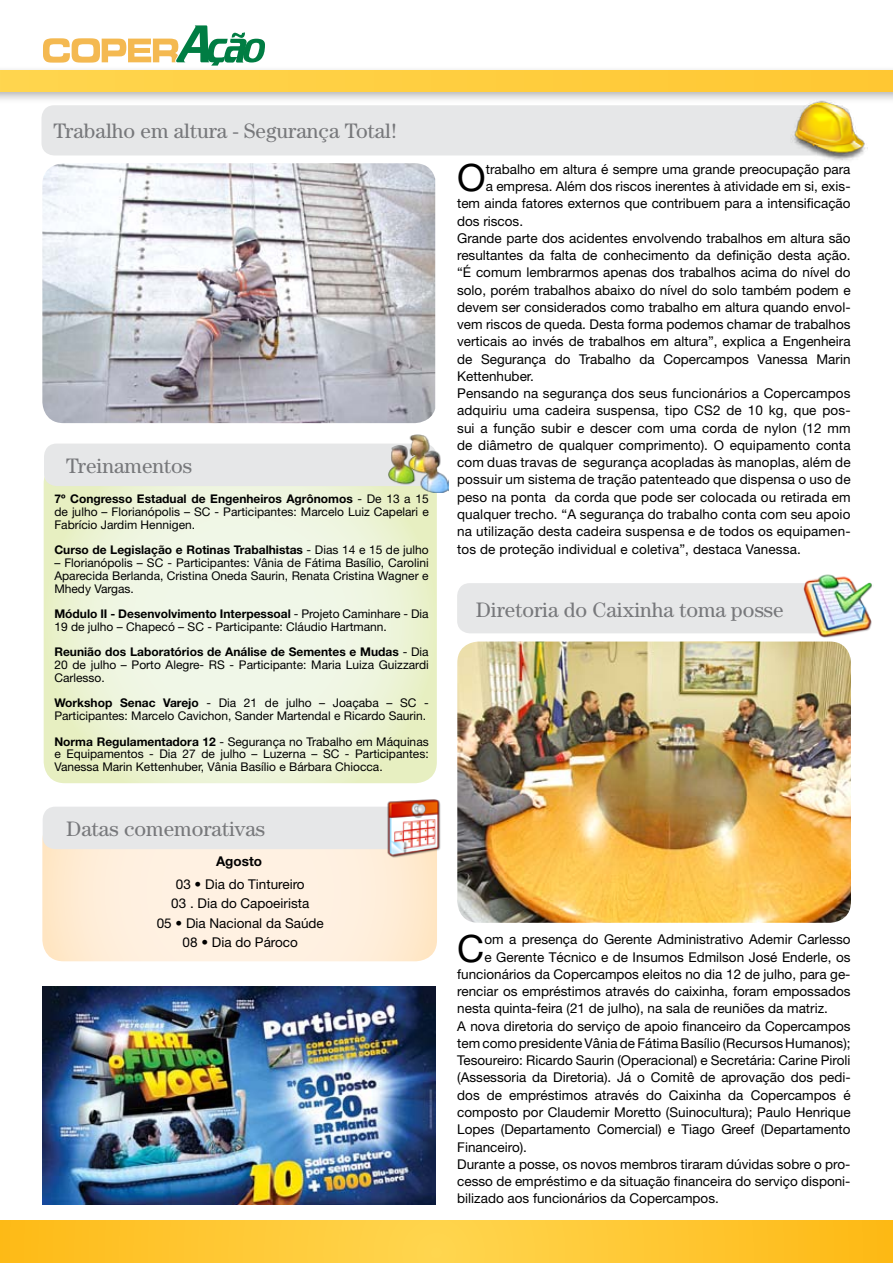
<style>
.page{position:relative;width:893px;height:1263px;background:#fff}
.page>*{position:absolute;margin:0;border:0;box-sizing:border-box;transform-origin:0 0}
.t1{font:37.65px "Helvetica Neue";color:#000}
.t2{font:21px "Century";color:#77787b}
.t3{font:13.5px/19.5px "Helvetica Neue";color:#000;text-align:center}
.t4{font:700 13.5px "Helvetica Neue LT Std";color:#000}
.t5{font:12px/12.8px "Helvetica Neue";color:#000}
.t6{font:700 12px "Helvetica Neue LT Std";color:#000}
.s1{font-family:"Helvetica Neue";font-weight:400}
.s2{font-family:"Helvetica Neue LT Std";font-weight:700}
</style>
<div class="page">
<svg style="left:43px;top:25px;width:222px;height:40px"></svg>
<div style="left:0;top:65px;width:893px;height:40px;background:#000;opacity:.3"></div>
<div style="left:0;top:70px;width:893px;height:21px;background:linear-gradient(to right,#ffd54e,#ffc732)"></div>
<svg style="left:0;top:1220px;width:893px;height:43px;background:#fec732"></svg>
<img style="left:42px;top:163px;width:393px;height:260px">
<img style="left:457px;top:641px;width:394px;height:282px">
<div style="left:41px;top:105px;width:810px;height:50px;background:#e6e7e8;border-radius:13px"></div>
<svg style="left:44px;top:477px;width:393px;height:306px;background:#edf4da"></svg>
<div style="left:44px;top:444px;width:392px;height:42px;background:#e6e7e8;border-radius:13px"></div>
<img style="left:388px;top:434px;width:60px;height:58px">
<div style="left:457px;top:583px;width:395px;height:50px;background:#e6e7e8;border-radius:13px"></div>
<img style="left:803px;top:574px;width:69px;height:64px">
<img style="left:43px;top:986px;width:392px;height:219px">
<img style="left:790px;top:91px;width:78px;height:70px">
<svg style="left:42px;top:835px;width:395px;height:126px;background:#feeedb"></svg>
<div style="left:43px;top:807px;width:394px;height:42px;background:#e6e7e8;border-radius:13px"></div>
<img style="left:384px;top:799px;width:57px;height:60px">
<h2 class="t2" style="left:54px;top:118px;width:345px">Trabalho em altura - Segurança Total!</h2>
<h2 class="t2" style="left:66px;top:454px;width:128px">Treinamentos</h2>
<p class="t6" style="left:54px;top:492px;width:376px">7º Congresso Estadual de Engenheiros Agrônomos <span class="s1">- De 13 a 15</span></p>
<p class="t5" style="left:54px;top:505px;width:376px">de julho – Florianópolis – SC - Participantes: Marcelo Luiz Capelari e<br>Fabrício Jardim Hennigen.</p>
<p class="t6" style="left:54px;top:543px;width:376px">Curso de Legislação e Rotinas Trabalhistas <span class="s1">- Dias 14 e 15 de julho</span></p>
<p class="t5" style="left:54px;top:556px;width:376px;text-align:justify">– Florianópolis – SC - Participantes: Vânia de Fátima Basílio, Carolini Aparecida Berlanda, Cristina Oneda Saurin, Renata Cristina Wagner e Mhedy Vargas.</p>
<p class="t6" style="left:54px;top:606px;width:376px">Módulo II - Desenvolvimento Interpessoal <span class="s1">- Projeto Caminhare - Dia</span></p>
<p class="t5" style="left:54px;top:620px;width:334px">19 de julho – Chapecó – SC - Participante: Cláudio Hartmann.</p>
<p class="t6" style="left:54px;top:645px;width:376px">Reunião dos Laboratórios de Análise de Sementes e Mudas <span class="s1">- Dia</span></p>
<p class="t5" style="left:54px;top:658px;width:376px">20 de julho – Porto Alegre- RS - Participante: Maria Luiza Guizzardi<br>Carlesso.</p>
<p class="t5" style="left:54px;top:696px;width:376px"><span class="s2">Workshop Senac Varejo</span> - Dia 21 de julho – Joaçaba – SC -<br>Participantes: Marcelo Cavichon, Sander Martendal e Ricardo Saurin.</p>
<p class="t5" style="left:54px;top:735px;width:376px;text-align:justify"><span class="s2">Norma Regulamentadora 12</span> - Segurança no Trabalho em Máquinas e Equipamentos - Dia 27 de julho – Luzerna – SC - Participantes:<br>Vanessa Marin Kettenhuber, Vânia Basílio e Bárbara Chiocca.</p>
<h2 class="t2" style="left:66px;top:817px;width:200px">Datas comemorativas</h2>
<p class="t4" style="left:216px;top:853px;width:47px">Agosto</p>
<p class="t3" style="left:157px;top:874px;width:169px">03 • Dia do Tintureiro<br>03 . Dia do Capoeirista<br>05 • Dia Nacional da Saúde<br>08 • Dia do Pároco</p>
<h1 class="t1" style="left:457px;top:155px;width:30px">O</h1>
<p class="t3" style="left:486px;top:159px;width:366px">trabalho em altura é sempre uma grande preocupação para</p>
<p class="t3" style="left:486px;top:176px;width:366px">a empresa. Além dos riscos inerentes à atividade em si, exis-</p>
<p class="t3" style="left:457px;top:194px;width:395px">tem ainda fatores externos que contribuem para a intensificação</p>
<p class="t3" style="left:457px;top:211px;width:68px">dos riscos.</p>
<p class="t3" style="left:457px;top:228px;width:395px">Grande parte dos acidentes envolvendo trabalhos em altura são</p>
<p class="t3" style="left:457px;top:245px;width:395px">resultantes da falta de conhecimento da definição desta ação.</p>
<p class="t3" style="left:457px;top:263px;width:395px">“É comum lembrarmos apenas dos trabalhos acima do nível do</p>
<p class="t3" style="left:457px;top:280px;width:395px">solo, porém trabalhos abaixo do nível do solo também podem e</p>
<p class="t3" style="left:457px;top:297px;width:395px">devem ser considerados como trabalho em altura quando envol-</p>
<p class="t3" style="left:457px;top:314px;width:395px">vem riscos de queda. Desta forma podemos chamar de trabalhos</p>
<p class="t3" style="left:457px;top:332px;width:395px">verticais ao invés de trabalhos em altura”, explica a Engenheira</p>
<p class="t3" style="left:457px;top:349px;width:395px">de Segurança do Trabalho da Copercampos Vanessa Marin</p>
<p class="t3" style="left:457px;top:366px;width:78px">Kettenhuber.</p>
<p class="t3" style="left:457px;top:383px;width:395px">Pensando na segurança dos seus funcionários a Copercampos</p>
<p class="t3" style="left:457px;top:401px;width:395px">adquiriu uma cadeira suspensa, tipo CS2 de 10 kg, que pos-</p>
<p class="t3" style="left:457px;top:418px;width:395px">sui a função subir e descer com uma corda de nylon (12 mm</p>
<p class="t3" style="left:457px;top:435px;width:395px">de diâmetro de qualquer comprimento). O equipamento conta</p>
<p class="t3" style="left:457px;top:452px;width:395px">com duas travas de segurança acopladas às manoplas, além de</p>
<p class="t3" style="left:457px;top:470px;width:395px">possuir um sistema de tração patenteado que dispensa o uso de</p>
<p class="t3" style="left:457px;top:487px;width:395px">peso na ponta da corda que pode ser colocada ou retirada em</p>
<p class="t3" style="left:457px;top:504px;width:395px">qualquer trecho. “A segurança do trabalho conta com seu apoio</p>
<p class="t3" style="left:457px;top:521px;width:395px">na utilização desta cadeira suspensa e de todos os equipamen-</p>
<p class="t3" style="left:457px;top:539px;width:345px">tos de proteção individual e coletiva”, destaca Vanessa.</p>
<h2 class="t2" style="left:476px;top:597px;width:310px">Diretoria do Caixinha toma posse</h2>
<h1 class="t1" style="left:457px;top:926px;width:29px">C</h1>
<p class="t3" style="left:484px;top:930px;width:368px">om a presença do Gerente Administrativo Ademir Carlesso</p>
<p class="t3" style="left:484px;top:947px;width:368px">e Gerente Técnico e de Insumos Edmilson José Enderle, os</p>
<p class="t3" style="left:457px;top:964px;width:395px">funcionários da Copercampos eleitos no dia 12 de julho, para ge-</p>
<p class="t3" style="left:457px;top:981px;width:395px">renciar os empréstimos através do caixinha, foram empossados</p>
<p class="t3" style="left:457px;top:999px;width:372px">nesta quinta-feira (21 de julho), na sala de reuniões da matriz.</p>
<p class="t3" style="left:457px;top:1016px;width:395px">A nova diretoria do serviço de apoio financeiro da Copercampos</p>
<p class="t3" style="left:457px;top:1033px;width:395px">tem como presidente Vânia de Fátima Basílio (Recursos Humanos);</p>
<p class="t3" style="left:457px;top:1050px;width:395px">Tesoureiro: Ricardo Saurin (Operacional) e Secretária: Carine Piroli</p>
<p class="t3" style="left:457px;top:1068px;width:395px">(Assessoria da Diretoria). Já o Comitê de aprovação dos pedi-</p>
<p class="t3" style="left:457px;top:1085px;width:395px">dos de empréstimos através do Caixinha da Copercampos é</p>
<p class="t3" style="left:457px;top:1102px;width:395px">composto por Claudemir Moretto (Suinocultura); Paulo Henrique</p>
<p class="t3" style="left:457px;top:1119px;width:395px">Lopes (Departamento Comercial) e Tiago Greef (Departamento</p>
<p class="t3" style="left:457px;top:1137px;width:71px">Financeiro).</p>
<p class="t3" style="left:457px;top:1154px;width:395px">Durante a posse, os novos membros tiraram dúvidas sobre o pro-</p>
<p class="t3" style="left:457px;top:1171px;width:395px">cesso de empréstimo e da situação financeira do serviço disponi-</p>
<p class="t3" style="left:457px;top:1188px;width:263px">bilizado aos funcionários da Copercampos.</p>
</div>
